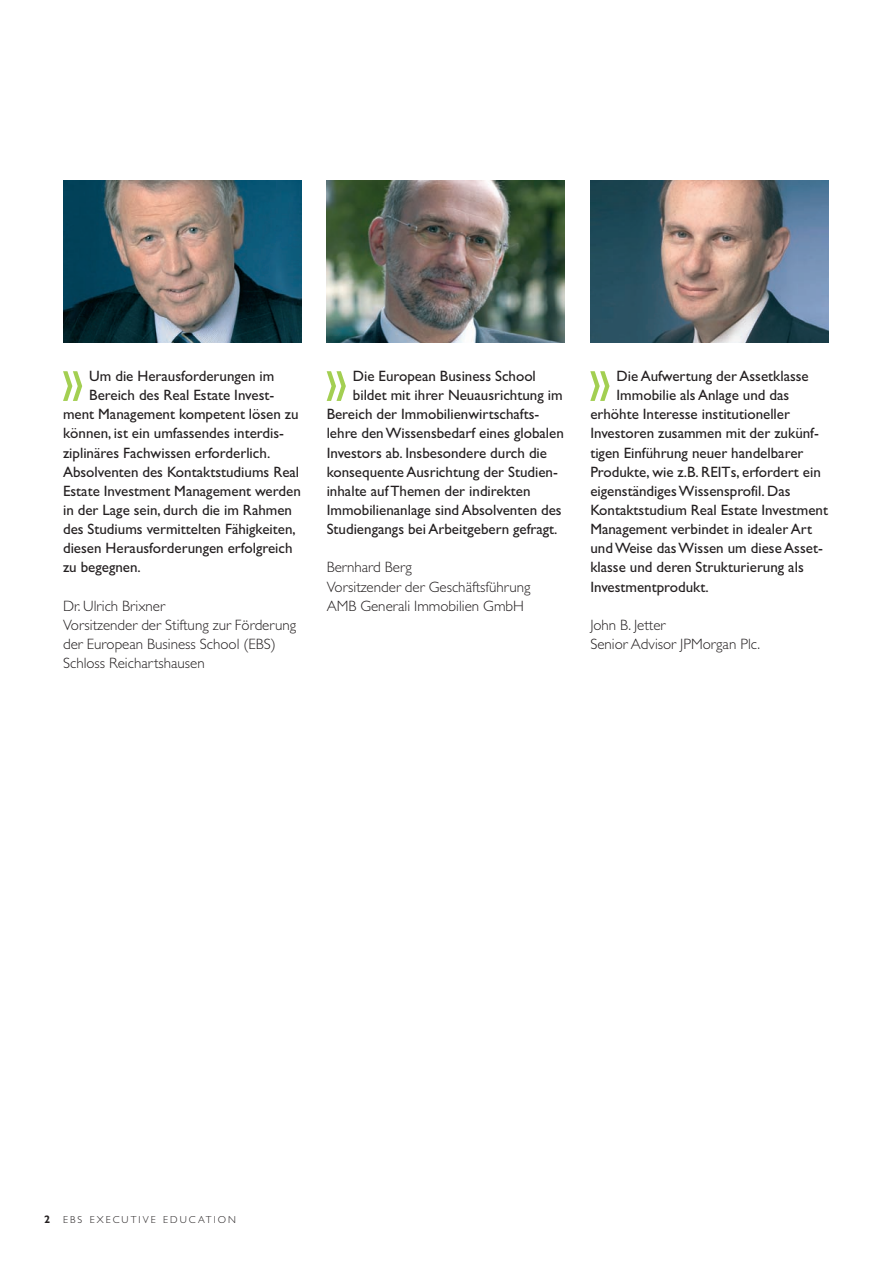
<style>
.page{position:relative;width:893px;height:1263px;background:#fff}
.page>*{position:absolute;margin:0;border:0;box-sizing:border-box;transform-origin:0 0}
.t1{font:condensed 63.75px "Gill Sans";color:#a3cf52}
.t2{font:15px "Gill Sans";color:#231f20}
.t3{font:300 15px/19.2px "Gill Sans";color:#231f20}
.t4{font:300 10.2px "Gill Sans";letter-spacing:.2em;color:#231f20}
.s1{font-weight:700;font-size:10.95px}
</style>
<div class="page">
<img style="left:63px;top:180px;width:766px;height:163px">
<h1 class="t1" style="left:61px;top:357px;width:25px">»</h1>
<p class="t2" style="left:89px;top:371px;width:187px">Um die Herausforderungen im</p>
<p class="t2" style="left:89px;top:390px;width:187px">Bereich des Real Estate Invest-</p>
<p class="t2" style="left:63px;top:409px;width:237px">ment Management kompetent lösen zu</p>
<p class="t2" style="left:63px;top:428px;width:223px">können, ist ein umfassendes interdis-</p>
<p class="t2" style="left:63px;top:447px;width:209px">ziplinäres Fachwissen erforderlich.</p>
<p class="t2" style="left:63px;top:466px;width:238px">Absolventen des Kontaktstudiums Real</p>
<p class="t2" style="left:63px;top:486px;width:239px">Estate Investment Management werden</p>
<p class="t2" style="left:63px;top:505px;width:231px">in der Lage sein, durch die im Rahmen</p>
<p class="t2" style="left:63px;top:524px;width:234px">des Studiums vermittelten Fähigkeiten,</p>
<p class="t2" style="left:63px;top:543px;width:231px">diesen Herausforderungen erfolgreich</p>
<p class="t2" style="left:63px;top:562px;width:79px">zu begegnen.</p>
<p class="t3" style="left:63px;top:598px;width:235px">Dr. Ulrich Brixner<br>Vorsitzender der Stiftung zur Förderung der European Business School (EBS)<br>Schloss Reichartshausen</p>
<h1 class="t1" style="left:325px;top:357px;width:25px">»</h1>
<p class="t2" style="left:353px;top:371px;width:185px">Die European Business School</p>
<p class="t2" style="left:353px;top:390px;width:211px">bildet mit ihrer Neuausrichtung im</p>
<p class="t2" style="left:327px;top:409px;width:214px">Bereich der Immobilienwirtschafts-</p>
<p class="t2" style="left:327px;top:428px;width:239px">lehre den Wissensbedarf eines globalen</p>
<p class="t2" style="left:327px;top:447px;width:222px">Investors ab. Insbesondere durch die</p>
<p class="t2" style="left:327px;top:466px;width:233px">konsequente Ausrichtung der Studien-</p>
<p class="t2" style="left:327px;top:486px;width:205px">inhalte auf Themen der indirekten</p>
<p class="t2" style="left:327px;top:505px;width:237px">Immobilienanlage sind Absolventen des</p>
<p class="t2" style="left:327px;top:524px;width:232px">Studiengangs bei Arbeitgebern gefragt.</p>
<p class="t3" style="left:327px;top:559px;width:205px">Bernhard Berg<br>Vorsitzender der Geschäftsführung<br>AMB Generali Immobilien GmbH</p>
<h1 class="t1" style="left:588px;top:357px;width:25px">»</h1>
<p class="t2" style="left:616px;top:371px;width:194px">Die Aufwertung der Assetklasse</p>
<p class="t2" style="left:616px;top:390px;width:174px">Immobilie als Anlage und das</p>
<p class="t2" style="left:590px;top:409px;width:201px">erhöhte Interesse institutioneller</p>
<p class="t2" style="left:590px;top:428px;width:230px">Investoren zusammen mit der zukünf-</p>
<p class="t2" style="left:590px;top:447px;width:215px">tigen Einführung neuer handelbarer</p>
<p class="t2" style="left:590px;top:466px;width:232px">Produkte, wie z.B. REITs, erfordert ein</p>
<p class="t2" style="left:590px;top:486px;width:202px">eigenständiges Wissensprofil. Das</p>
<p class="t2" style="left:590px;top:505px;width:239px">Kontaktstudium Real Estate Investment</p>
<p class="t2" style="left:590px;top:524px;width:223px">Management verbindet in idealer Art</p>
<p class="t2" style="left:590px;top:543px;width:234px">und Weise das Wissen um diese Asset-</p>
<p class="t2" style="left:590px;top:562px;width:215px">klasse und deren Strukturierung als</p>
<p class="t2" style="left:590px;top:581px;width:120px">Investmentprodukt.</p>
<p class="t3" style="left:590px;top:617px;width:171px">John B. Jetter<br>Senior Advisor JPMorgan Plc.</p>
<p class="t4" style="left:44px;top:1216px;width:193px"><span class="s1">2</span> EBS EXECUTIVE EDUCATION</p>
</div>
